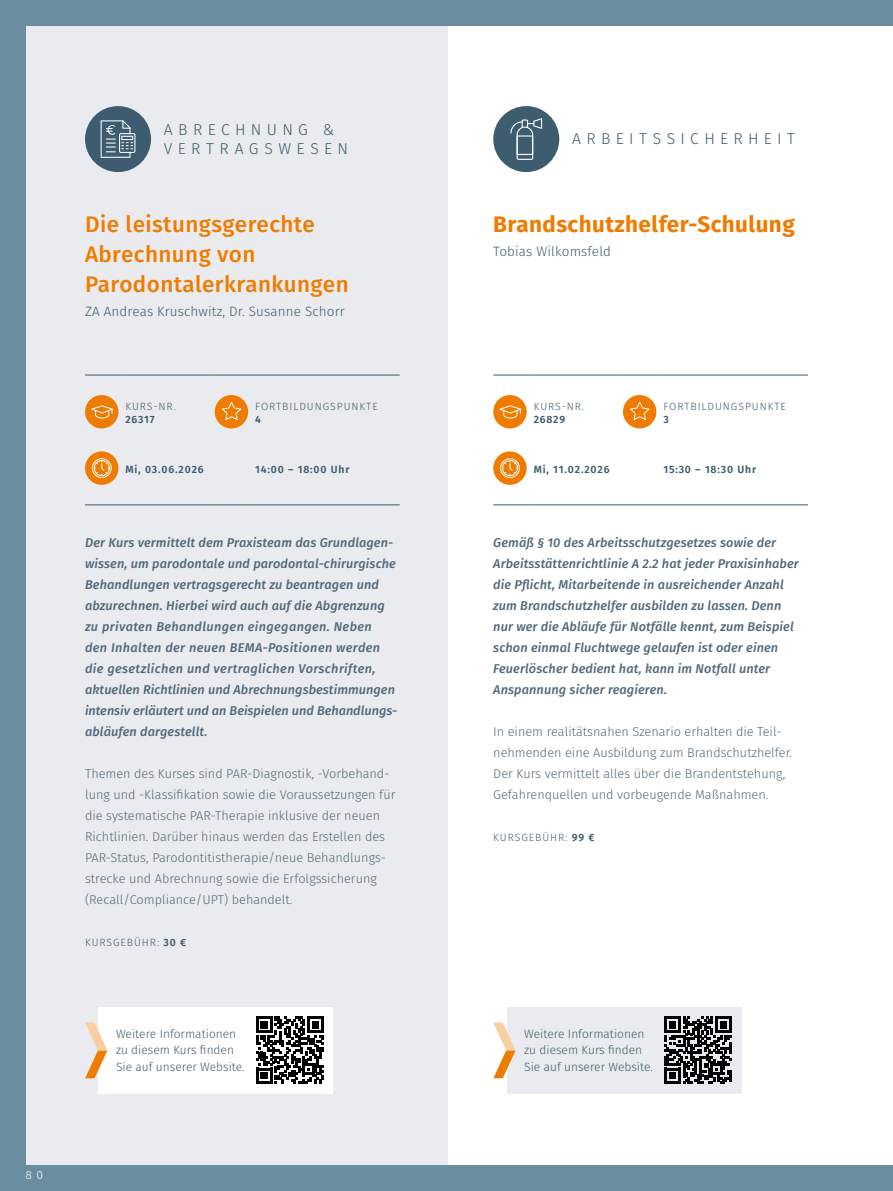
<style>
.page{position:relative;width:893px;height:1191px;background:#fff}
.page>*{position:absolute;margin:0;border:0;box-sizing:border-box;transform-origin:0 0}
.t1{font:500 22.5px/30px "Fira Sans";letter-spacing:.02em;color:#ef7c00}
.t2{font:700 22.5px "Fira Sans";letter-spacing:.02em;color:#ef7c00}
.t3{font:300 15.75px/19.5px "Fira Sans";letter-spacing:.34em;color:#3d5c6f}
.t4{font:300 13.5px "Fira Sans";letter-spacing:.01em;color:#3d5c6f}
.t5{font:italic 500 12.75px/21px "Fira Sans";letter-spacing:.01em;color:#4f697b}
.t6{font:300 12.75px/21px "Fira Sans";color:#4f697b}
.t7{font:300 12px/16.5px "Fira Sans";color:#3d5c6f}
.t8{font:300 12px "Fira Sans";color:#fff}
.t9{font:300 10.5px "Fira Sans";letter-spacing:.09em;color:#3d5c6f}
.t10{font:600 10.5px "Fira Sans";letter-spacing:.08em;color:#3d5c6f}
.s1{font-weight:600}
</style>
<div class="page">
<div style="left:0;top:0;width:448px;height:1191px;background:#eaebee"></div>
<div style="left:0;top:0;width:26px;height:1191px;background:#698d9e"></div>
<div style="left:0;top:0;width:893px;height:26px;background:#698d9e"></div>
<div style="left:0;top:1165px;width:893px;height:26px;background:#698d9e"></div>
<div style="left:99px;top:1007px;width:234px;height:86px;background:#fff"></div>
<svg style="left:256px;top:1016px;width:68px;height:68px"></svg>
<svg style="left:85px;top:1022px;width:22px;height:56px"></svg>
<div style="left:85px;top:106px;width:66px;height:66px;background:#3d5c6f;border-radius:50%"></div>
<svg style="left:101px;top:120px;width:34px;height:38px"></svg>
<hr style="left:85px;top:375px;width:36px;height:1px;background:#3d5c6f">
<hr style="left:121px;top:375px;width:94px;height:1px;background:#3d5c6f">
<hr style="left:215px;top:375px;width:36px;height:1px;background:#3d5c6f">
<hr style="left:251px;top:375px;width:149px;height:1px;background:#3d5c6f">
<hr style="left:85px;top:504px;width:36px;height:1px;background:#3d5c6f">
<hr style="left:121px;top:504px;width:94px;height:1px;background:#3d5c6f">
<hr style="left:215px;top:504px;width:36px;height:1px;background:#3d5c6f">
<hr style="left:251px;top:504px;width:149px;height:1px;background:#3d5c6f">
<div style="left:85px;top:395px;width:33px;height:33px;background:#ef7c00;border-radius:50%"></div>
<svg style="left:91px;top:405px;width:22px;height:13px"></svg>
<div style="left:215px;top:395px;width:33px;height:33px;background:#ef7c00;border-radius:50%"></div>
<svg style="left:222px;top:402px;width:19px;height:18px"></svg>
<div style="left:85px;top:451px;width:33px;height:34px;background:#ef7c00;border-radius:50%"></div>
<div style="left:92px;top:458px;width:19px;height:20px;border:1px solid #fff;border-radius:50%"></div>
<div style="left:94px;top:460px;width:16px;height:16px;border:1px solid #fff;border-radius:50%"></div>
<svg style="left:94px;top:460px;width:15px;height:16px"></svg>
<div style="left:493px;top:106px;width:66px;height:66px;background:#3d5c6f;border-radius:50%"></div>
<svg style="left:510px;top:118px;width:32px;height:42px"></svg>
<hr style="left:493px;top:375px;width:36px;height:1px;background:#3d5c6f">
<hr style="left:529px;top:375px;width:94px;height:1px;background:#3d5c6f">
<hr style="left:623px;top:375px;width:36px;height:1px;background:#3d5c6f">
<hr style="left:659px;top:375px;width:149px;height:1px;background:#3d5c6f">
<hr style="left:493px;top:504px;width:36px;height:1px;background:#3d5c6f">
<hr style="left:529px;top:504px;width:94px;height:1px;background:#3d5c6f">
<hr style="left:623px;top:504px;width:36px;height:1px;background:#3d5c6f">
<hr style="left:659px;top:504px;width:149px;height:1px;background:#3d5c6f">
<div style="left:493px;top:395px;width:34px;height:33px;background:#ef7c00;border-radius:50%"></div>
<svg style="left:499px;top:405px;width:22px;height:13px"></svg>
<div style="left:623px;top:395px;width:33px;height:33px;background:#ef7c00;border-radius:50%"></div>
<svg style="left:630px;top:402px;width:20px;height:18px"></svg>
<div style="left:493px;top:451px;width:34px;height:34px;background:#ef7c00;border-radius:50%"></div>
<div style="left:500px;top:458px;width:20px;height:20px;border:1px solid #fff;border-radius:50%"></div>
<div style="left:502px;top:460px;width:16px;height:16px;border:1px solid #fff;border-radius:50%"></div>
<svg style="left:502px;top:460px;width:15px;height:16px"></svg>
<div style="left:507px;top:1007px;width:234px;height:86px;background:#eaebee"></div>
<svg style="left:664px;top:1016px;width:68px;height:68px"></svg>
<svg style="left:493px;top:1022px;width:23px;height:56px"></svg>
<p class="t8" style="left:26px;top:1166px;width:19px">8 0</p>
<p class="t3" style="left:164px;top:119px;width:186px">ABRECHNUNG &amp;<br>VERTRAGSWESEN</p>
<h1 class="t1" style="left:85px;top:208px;width:265px">Die leistungsgerechte<br>Abrechnung von<br>Parodontalerkrankungen</h1>
<p class="t4" style="left:85px;top:302px;width:261px">ZA Andreas Kruschwitz, Dr. Susanne Schorr</p>
<p class="t9" style="left:125px;top:399px;width:52px">KURS-NR.</p>
<p class="t10" style="left:125px;top:410px;width:31px">26317</p>
<p class="t9" style="left:255px;top:399px;width:124px">FORTBILDUNGSPUNKTE</p>
<p class="t10" style="left:255px;top:410px;width:7px">4</p>
<p class="t10" style="left:125px;top:461px;width:80px">Mi, 03.06.2026</p>
<p class="t10" style="left:255px;top:461px;width:96px">14:00 – 18:00 Uhr</p>
<p class="t5" style="left:85px;top:531px;width:314px">Der Kurs vermittelt dem Praxisteam das Grundlagen&shy;wissen, um parodontale und parodontal-chirurgische Behandlungen vertragsgerecht zu beantragen und abzurechnen. Hierbei wird auch auf die Abgrenzung zu privaten Behandlungen eingegangen. Neben den Inhalten der neuen BEMA-Positionen werden die gesetzlichen und vertraglichen Vorschriften, aktuellen Richtlinien und Abrechnungsbestimmungen intensiv erläutert und an Beispielen und Behandlungs&shy;abläufen dargestellt.</p>
<p class="t6" style="left:85px;top:763px;width:312px">Themen des Kurses sind PAR-Diagnostik, -Vorbehand&shy;lung und -Klassifikation sowie die Voraussetzungen für die systematische PAR-Therapie inklusive der neuen Richtlinien. Darüber hinaus werden das Erstellen des PAR-Status, Parodontitistherapie/neue Behandlungs&shy;strecke und Abrechnung sowie die Erfolgssicherung (Recall/Compliance/UPT) behandelt.</p>
<p class="t9" style="left:85px;top:935px;width:103px">KURSGEBÜHR: <span class="s1">30 €</span></p>
<p class="t7" style="left:116px;top:1025px;width:130px">Weitere Informationen zu diesem Kurs finden<br>Sie auf unserer Website.</p>
<p class="t3" style="left:572px;top:129px;width:224px">ARBEITSSICHERHEIT</p>
<h1 class="t2" style="left:493px;top:205px;width:303px">Brandschutzhelfer-Schulung</h1>
<p class="t4" style="left:493px;top:242px;width:119px">Tobias Wilkomsfeld</p>
<p class="t9" style="left:534px;top:399px;width:52px">KURS-NR.</p>
<p class="t10" style="left:534px;top:410px;width:33px">26829</p>
<p class="t9" style="left:663px;top:399px;width:124px">FORTBILDUNGSPUNKTE</p>
<p class="t10" style="left:663px;top:410px;width:7px">3</p>
<p class="t10" style="left:534px;top:461px;width:77px">Mi, 11.02.2026</p>
<p class="t10" style="left:663px;top:461px;width:94px">15:30 – 18:30 Uhr</p>
<p class="t5" style="left:493px;top:531px;width:307px">Gemäß § 10 des Arbeitsschutzgesetzes sowie der Arbeitsstättenrichtlinie A 2.2 hat jeder Praxisinhaber die Pflicht, Mitarbeitende in ausreichender Anzahl zum Brandschutzhelfer ausbilden zu lassen. Denn nur wer die Abläufe für Notfälle kennt, zum Beispiel schon einmal Fluchtwege gelaufen ist oder einen Feuerlöscher bedient hat, kann im Notfall unter Anspannung sicher reagieren.</p>
<p class="t6" style="left:493px;top:721px;width:300px">In einem realitätsnahen Szenario erhalten die Teil&shy;nehmenden eine Ausbildung zum Brandschutzhelfer.<br>Der Kurs vermittelt alles über die Brandentstehung, Gefahrenquellen und vorbeugende Maßnahmen.</p>
<p class="t9" style="left:493px;top:830px;width:103px">KURSGEBÜHR: <span class="s1">99 €</span></p>
<p class="t7" style="left:524px;top:1025px;width:130px">Weitere Informationen zu diesem Kurs finden<br>Sie auf unserer Website.</p>
</div>
